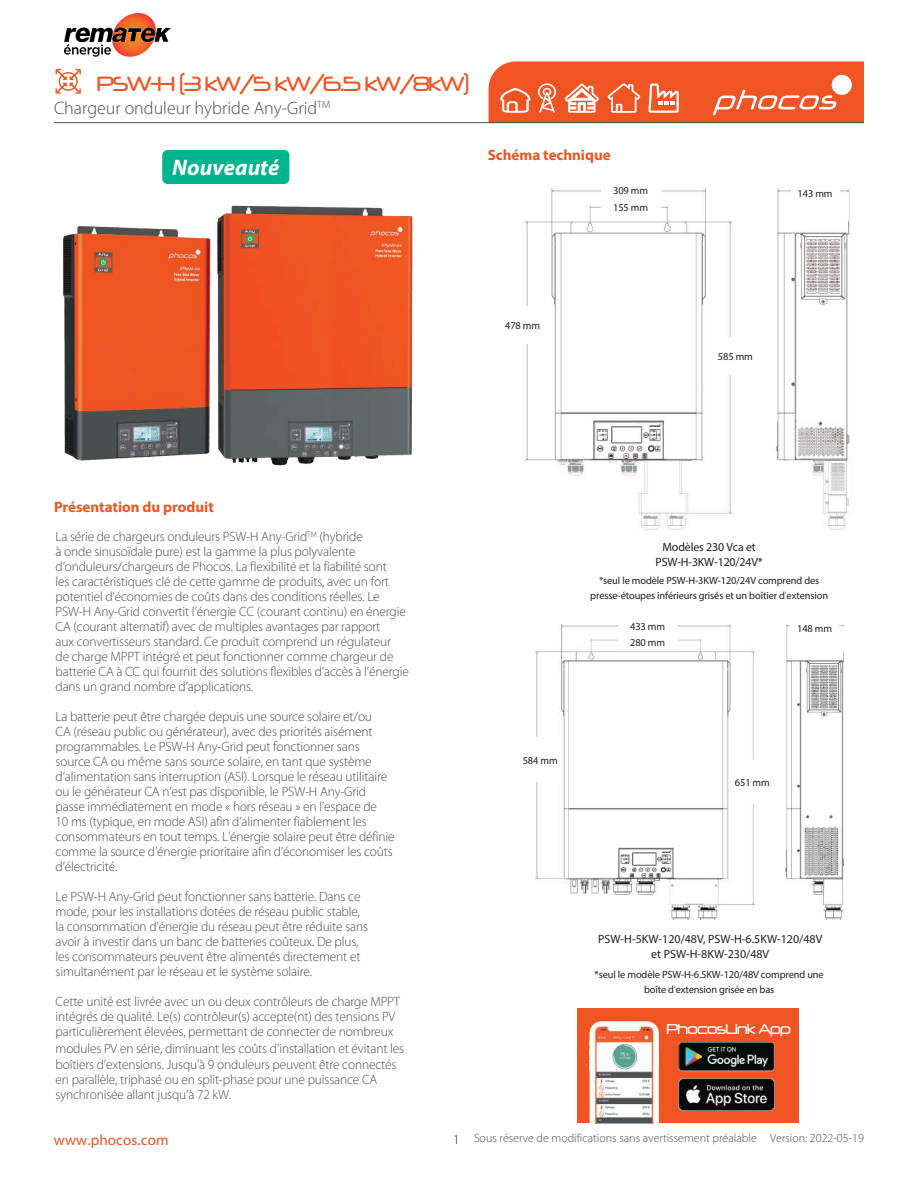
<style>
.page{position:relative;width:918px;height:1188px;background:#fff}
.page>*{position:absolute;margin:0;border:0;box-sizing:border-box;transform-origin:0 0}
.t1{font:italic 700 22.5px "Myriad Pro";color:#fff}
.t2{font:19.5px "Neuropol";letter-spacing:-.07em;color:#f05422;scale:.9 1}
.t3{font:300 18px "Myriad Pro";color:#4c4c4e}
.t4{font:700 15px "Myriad Pro";color:#f05422}
.t5{font:15px "Myriad Pro";letter-spacing:.01em;color:#f05422}
.t6{font:300 13.5px/15px "Myriad Pro";letter-spacing:-.01em;color:#4c4c4e}
.t7{font:13.5px "Neuropol";letter-spacing:-.07em;color:#f5fbfd;scale:.9 1}
.t8{font:300 13.5px "Myriad Pro";color:#221f1f}
.t9{font:12px/15px "Myriad Pro";color:#221f1f;text-align:center}
.t10{font:300 12px "Myriad Pro";color:#4c4c4e}
.t11{font:10.5px/15px "Myriad Pro";letter-spacing:-.01em;color:#221f1f;text-align:center}
.s1{font-weight:300;color:#4c4c4e}
</style>
<div class="page">
<hr style="left:54px;top:122px;width:810px;height:1px;background:#4c4c4e">
<svg style="left:56px;top:69px;width:25px;height:25px"></svg>
<div style="left:577px;top:1009px;width:222px;height:114px;background:#f05422"></div>
<img style="left:679px;top:1043px;width:96px;height:67px">
<img style="left:590px;top:1021px;width:68px;height:102px">
<div style="left:162px;top:150px;width:127px;height:34px;background:#00b490;border-radius:5px"></div>
<img style="left:63px;top:205px;width:350px;height:261px">
<img style="left:522px;top:188px;width:329px;height:342px">
<div style="left:601px;top:181px;width:59px;height:18px;background:#fff"></div>
<div style="left:498px;top:306px;width:49px;height:38px;background:#fff"></div>
<div style="left:791px;top:176px;width:48px;height:34px;background:#fff"></div>
<img style="left:536px;top:624px;width:307px;height:296px">
<div style="left:618px;top:618px;width:59px;height:16px;background:#fff"></div>
<div style="left:520px;top:738px;width:40px;height:44px;background:#fff"></div>
<div style="left:790px;top:618px;width:49px;height:21px;background:#fff"></div>
<div style="left:735px;top:760px;width:35px;height:44px;background:#fff"></div>
<div style="left:618px;top:634px;width:59px;height:16px;background:#fff"></div>
<div style="left:711px;top:338px;width:49px;height:37px;background:#fff"></div>
<div style="left:601px;top:198px;width:59px;height:19px;background:#fff"></div>
<svg style="left:489px;top:62px;width:375px;height:61px;background:#ef673c"></svg>
<img style="left:64px;top:13px;width:107px;height:44px">
<h2 class="t2" style="left:97px;top:74px;width:416px">PSW-H (3 kW/5 kW/6.5 kW/8kW)</h2>
<h3 class="t3" style="left:54px;top:101px;width:278px">Chargeur onduleur hybride Any-Grid<sup>TM</sup></h3>
<h1 class="t1" style="left:172px;top:155px;width:109px">Nouveauté</h1>
<p class="t4" style="left:488px;top:149px;width:124px">Schéma technique</p>
<p class="t11" style="left:613px;top:183px;width:36px">309 mm</p>
<p class="t11" style="left:613px;top:201px;width:36px">155 mm</p>
<p class="t11" style="left:505px;top:318px;width:36px">478 mm</p>
<p class="t4" style="left:54px;top:501px;width:161px">Présentation du produit</p>
<p class="t11" style="left:798px;top:187px;width:36px">143 mm</p>
<p class="t11" style="left:718px;top:350px;width:36px">585 mm</p>
<p class="t6" style="left:56px;top:530px;width:355px">La série de chargeurs onduleurs PSW-H Any-Grid<sup>TM</sup> (hybride<br>à onde sinusoïdale pure) est la gamme la plus polyvalente d’onduleurs/chargeurs de Phocos. La flexibilité et la fiabilité sont<br>les caractéristiques clé de cette gamme de produits, avec un fort potentiel d’économies de coûts dans des conditions réelles. Le PSW-H Any-Grid convertit l’énergie CC (courant continu) en énergie CA (courant alternatif) avec de multiples avantages par rapport<br>aux convertisseurs standard. Ce produit comprend un régulateur<br>de charge MPPT intégré et peut fonctionner comme chargeur de batterie CA à CC qui fournit des solutions flexibles d’accès à l’énergie dans un grand nombre d’applications.</p>
<p class="t6" style="left:56px;top:710px;width:341px">La batterie peut être chargée depuis une source solaire et/ou<br>CA (réseau public ou générateur), avec des priorités aisément programmables. Le PSW-H Any-Grid peut fonctionner sans source CA ou même sans source solaire, en tant que système d’alimentation sans interruption (ASI). Lorsque le réseau utilitaire ou le générateur CA n’est pas disponible, le PSW-H Any-Grid passe immédiatement en mode « hors réseau » en l’espace de<br>10 ms (typique, en mode ASI) afin d’alimenter fiablement les consommateurs en tout temps. L’énergie solaire peut être définie comme la source d’énergie prioritaire afin d’économiser les coûts d’électricité.</p>
<p class="t6" style="left:56px;top:890px;width:314px">Le PSW-H Any-Grid peut fonctionner sans batterie. Dans ce mode, pour les installations dotées de réseau public stable, la consommation d’énergie du réseau peut être réduite sans avoir à investir dans un banc de batteries coûteux. De plus, les consommateurs peuvent être alimentés directement et simultanément par le réseau et le système solaire.</p>
<p class="t6" style="left:56px;top:995px;width:346px">Cette unité est livrée avec un ou deux contrôleurs de charge MPPT intégrés de qualité. Le(s) contrôleur(s) accepte(nt) des tensions PV particulièrement élevées, permettant de connecter de nombreux</p>
<p class="t6" style="left:56px;top:1041px;width:350px;line-height:16.5px">modules PV en série, diminuant les coûts d’installation et évitant les boîtiers d’extensions. Jusqu’à 9 onduleurs peuvent être connectés</p>
<p class="t6" style="left:56px;top:1073px;width:323px">en parallèle, triphasé ou en split-phase pour une puissance CA synchronisée allant jusqu’à 72 kW.</p>
<p class="t5" style="left:54px;top:1133px;width:116px">www.phocos.com</p>
<p class="t10" style="left:474px;top:1133px;width:391px">Sous réserve de modifications sans avertissement préalable Version: 2022-05-19</p>
<p class="t9" style="left:656px;top:539px;width:109px">Modèles 230 Vca et<br>PSW-H-3KW-120/24V*</p>
<p class="t11" style="left:590px;top:573px;width:239px">*seul le modèle PSW-H-3KW-120/24V comprend des presse-étoupes inférieurs grisés et un boîtier d<span class="s1">’</span>extension</p>
<p class="t11" style="left:630px;top:619px;width:36px">433 mm</p>
<p class="t11" style="left:797px;top:621px;width:36px">148 mm</p>
<p class="t11" style="left:630px;top:635px;width:36px">280 mm</p>
<p class="t11" style="left:523px;top:753px;width:36px">584 mm</p>
<p class="t11" style="left:735px;top:775px;width:36px">651 mm</p>
<p class="t9" style="left:598px;top:933px;width:226px;line-height:14.4px">PSW-H-5KW-120/48V, PSW-H-6.5KW-120/48V et PSW-H-8KW-230/48V</p>
<p class="t11" style="left:595px;top:967px;width:231px">*seul le modèle PSW-H-6.5KW-120/48V comprend une boîte d<span class="s1">’</span>extension grisée en bas</p>
<p class="t7" style="left:667px;top:1022px;width:140px">PhocosLink App</p>
<p class="t8" style="left:453px;top:1134px;width:8px">1</p>
</div>
